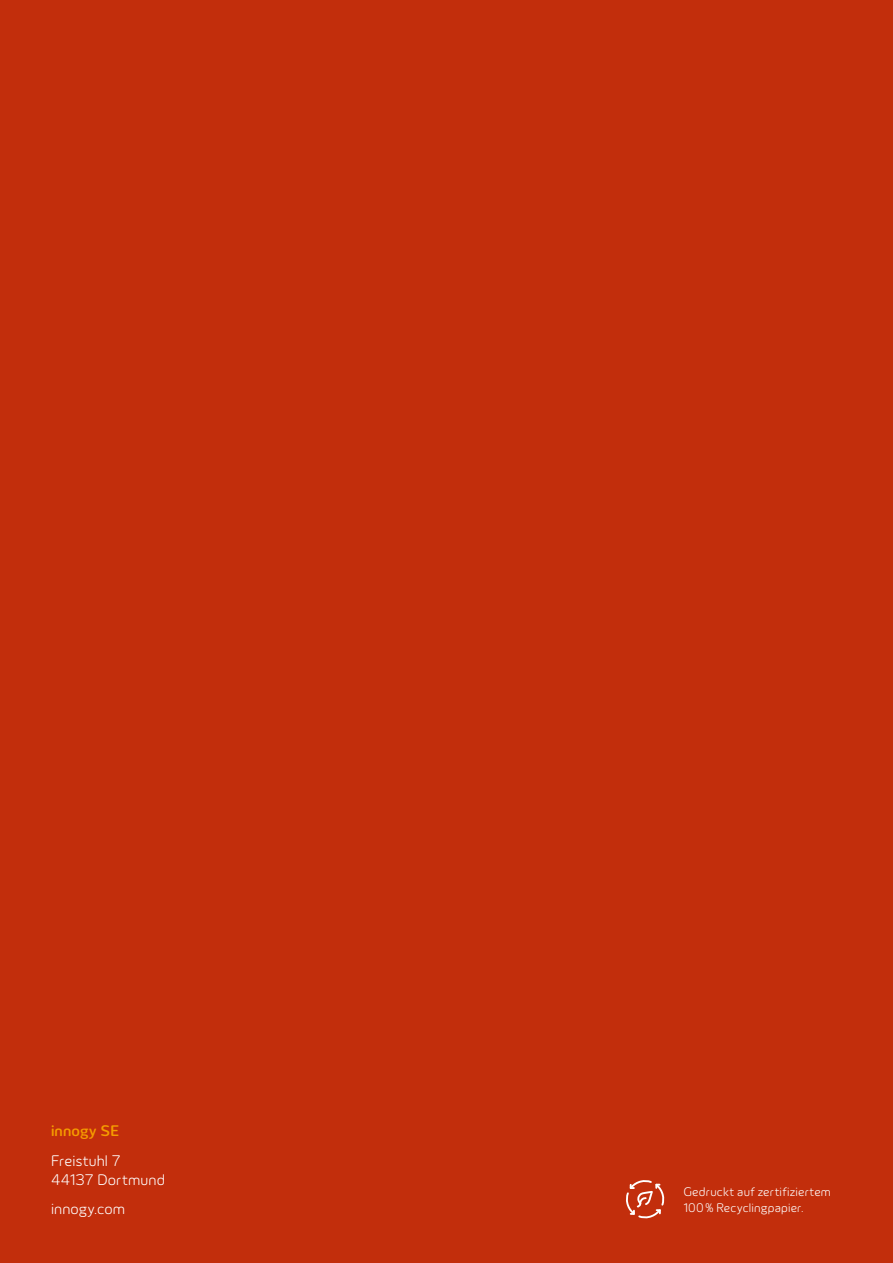
<style>
.page{position:relative;width:893px;height:1263px;background:#c22e0c}
.page>*{position:absolute;margin:0;border:0;box-sizing:border-box;transform-origin:0 0}
.t1{font:300 15.75px/19.5px "Innogy";letter-spacing:.005em;color:#fff}
.t2{font:500 15.75px "Innogy";letter-spacing:.005em;color:#f59c00}
.t3{font:300 12.75px/15.8px "Innogy";letter-spacing:.015em;color:#fff}
</style>
<div class="page">
<svg style="left:627px;top:1181px;width:37px;height:37px"></svg>
<p class="t2" style="left:51px;top:1125px;width:70px">innogy SE</p>
<p class="t1" style="left:51px;top:1152px;width:116px">Freistuhl 7<br>44137 Dortmund</p>
<p class="t1" style="left:51px;top:1201px;width:76px">innogy.com</p>
<p class="t3" style="left:683px;top:1185px;width:149px">Gedruckt auf zertifiziertem<br>100 % Recyclingpapier.</p>
</div>
